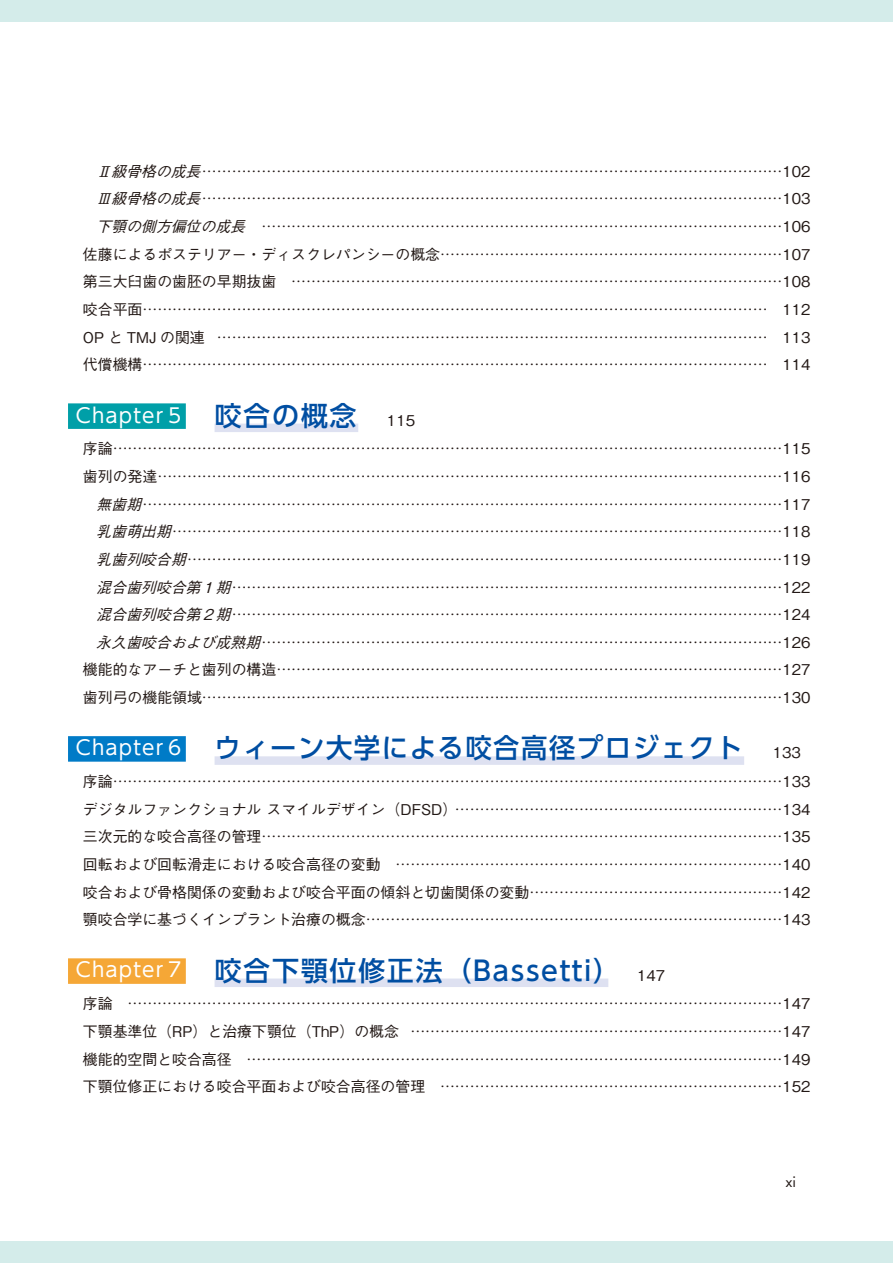
<style>
.page{position:relative;width:893px;height:1263px;background:#fff}
.page>*{position:absolute;margin:0;border:0;box-sizing:border-box;transform-origin:0 0}
.t1{font:500 27.15px "UD Shin Go Pr 6 N";letter-spacing:.06em;color:#004ea2}
.t2{font:19.95px "UD Shin Go Pr 6 N";letter-spacing:.06em;color:#fff}
.t3{font:500 14.85px/27.6px "Gothic BBB Pro";color:#221815;text-align:right}
.t4{font:14.85px "Futura BT";color:#221815}
.s1{font-style:italic}
.s2{font-weight:500;font-size:27.15px;color:#004ea2}
.s3{font-weight:400;font-size:19.95px;color:#fff}
.s4{font-family:"Gothic BBB Pro";font-size:14.85px;color:#221815}
</style>
<div class="page">
<div style="left:68px;top:403px;width:118px;height:26px;background:#009fa8"></div>
<div style="left:215px;top:424px;width:143px;height:8px;background:#dee1f1"></div>
<div style="left:68px;top:736px;width:118px;height:26px;background:#007bc7"></div>
<div style="left:215px;top:756px;width:529px;height:9px;background:#dee1f1"></div>
<div style="left:68px;top:958px;width:118px;height:26px;background:#f5a736"></div>
<div style="left:215px;top:978px;width:393px;height:9px;background:#dee1f1"></div>
<div style="left:0;top:1242px;width:893px;height:21px;background:#d4ecea"></div>
<div style="left:0;top:0;width:893px;height:21px;background:#d4ecea"></div>
<p class="t3" style="left:83px;top:156px;width:729px"><span class="s1">Ⅱ級骨格の成長</span>………………………………………………………………………………………………………102<br><span class="s1">Ⅲ級骨格の成長</span>………………………………………………………………………………………………………103<span class="s1">下顎の側方偏位の成長</span> ……………………………………………………………………………………………106佐藤によるポステリアー・ディスクレパンシーの概念……………………………………………………………107第三大臼歯の歯胚の早期抜歯 ………………………………………………………………………………………108咬合平面……………………………………………………………………………………………………………… 112<br>OP と TMJ の関連 ………………………………………………………………………………………………… 113代償機構……………………………………………………………………………………………………………… 114</p>
<h2 class="t2" style="left:76px;top:399px;width:341px">Chapter５ <span class="s2">咬合の概念</span> <sub>115</sub></h2>
<p class="t3" style="left:83px;top:433px;width:729px">序論………………………………………………………………………………………………………………………115歯列の発達………………………………………………………………………………………………………………116<span class="s1">無歯期</span>…………………………………………………………………………………………………………………117<span class="s1">乳歯萌出期</span>……………………………………………………………………………………………………………118<span class="s1">乳歯列咬合期</span>…………………………………………………………………………………………………………119<span class="s1">混合歯列咬合第１期</span>…………………………………………………………………………………………………122<span class="s1">混合歯列咬合第２期</span>…………………………………………………………………………………………………124<span class="s1">永久歯咬合および成熟期</span>……………………………………………………………………………………………126機能的なアーチと歯列の構造…………………………………………………………………………………………127歯列弓の機能領域………………………………………………………………………………………………………130</p>
<h1 class="t1" style="left:76px;top:726px;width:727px"><span class="s3">Chapter６</span> ウィーン大学による咬合高径プロジェクト <span class="s4">133</span></h1>
<p class="t3" style="left:83px;top:766px;width:729px;text-align:justify">序論………………………………………………………………………………………………………………………133デジタルファンクショナル スマイルデザイン（DFSD）…………………………………………………………134三次元的な咬合高径の管理……………………………………………………………………………………………135回転および回転滑走における咬合高径の変動 ……………………………………………………………………140咬合および骨格関係の変動および咬合平面の傾斜と切歯関係の変動……………………………………………142顎咬合学に基づくインプラント治療の概念…………………………………………………………………………143</p>
<h1 class="t1" style="left:76px;top:948px;width:591px"><span class="s3">Chapter７</span> 咬合下顎位修正法（Bassetti） <span class="s4">147</span></h1>
<p class="t3" style="left:83px;top:988px;width:729px;text-align:justify">序論 ……………………………………………………………………………………………………………………147下顎基準位（RP）と治療下顎位（ThP）の概念 …………………………………………………………………147機能的空間と咬合高径 ………………………………………………………………………………………………149下顎位修正における咬合平面および咬合高径の管理 ……………………………………………………………152</p>
<p class="t4" style="left:786px;top:1173px;width:12px">xi</p>
</div>
